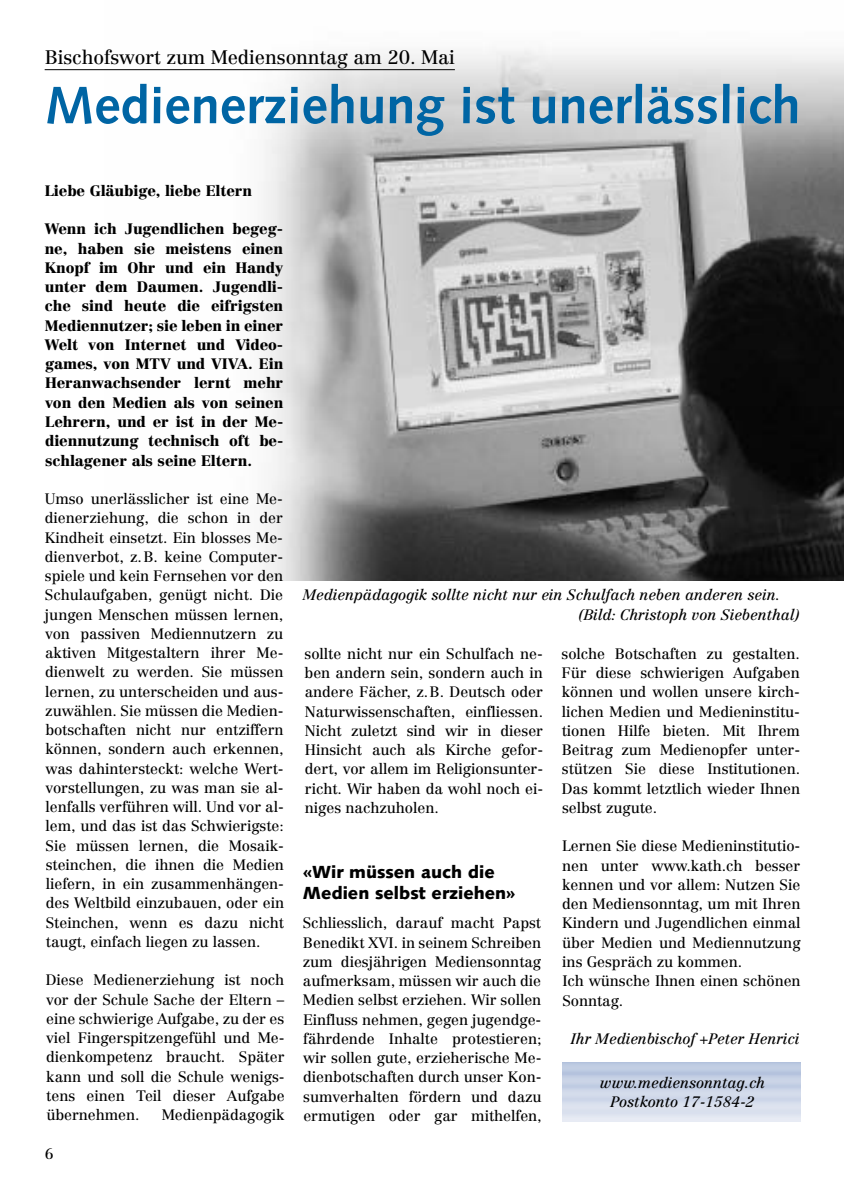
<style>
.page{position:relative;width:844px;height:1191px;background:#fff}
.page>*{position:absolute;margin:0;border:0;box-sizing:border-box;transform-origin:0 0}
.t1{font:700 52.5px "Syntax";color:#0065a4}
.t2{font:19.25px "Centennial";letter-spacing:-.005em;color:#000}
.t3{font:900 17.5px/21px "Syntax";color:#000}
.t4{font:14.88px/19.2px "Centennial";letter-spacing:-.005em;color:#000;text-align:justify}
.t5{font:900 14.88px/19.2px "Centennial";letter-spacing:-.005em;color:#000;text-align:justify}
.t6{font:italic 14.88px/19.2px "Centennial";letter-spacing:-.005em;color:#000}
</style>
<div class="page">
<img style="left:104px;top:49px;width:739px;height:531px">
<hr style="left:45px;top:69px;width:410px;height:1px;background:#000">
<hr style="left:562px;top:1062px;width:238px;height:2px;background:#acbdda">
<hr style="left:562px;top:1064px;width:238px;height:3px;background:#aebedb">
<hr style="left:562px;top:1067px;width:238px;height:2px;background:#b0bfdb">
<hr style="left:562px;top:1069px;width:238px;height:2px;background:#b1c1dd">
<hr style="left:562px;top:1071px;width:238px;height:2px;background:#b3c2dd">
<hr style="left:562px;top:1073px;width:238px;height:2px;background:#b4c3de">
<hr style="left:562px;top:1075px;width:238px;height:2px;background:#b8c5df">
<hr style="left:562px;top:1077px;width:238px;height:3px;background:#bac7e0">
<hr style="left:562px;top:1080px;width:238px;height:2px;background:#bcc9e1">
<hr style="left:562px;top:1082px;width:238px;height:2px;background:#bdc9e1">
<hr style="left:562px;top:1084px;width:238px;height:2px;background:#becbe2">
<hr style="left:562px;top:1086px;width:238px;height:2px;background:#c0cce3">
<hr style="left:562px;top:1088px;width:238px;height:2px;background:#c3cee4">
<hr style="left:562px;top:1090px;width:238px;height:3px;background:#c5cfe4">
<hr style="left:562px;top:1093px;width:238px;height:2px;background:#c7d2e6">
<hr style="left:562px;top:1095px;width:238px;height:2px;background:#c9d3e6">
<hr style="left:562px;top:1097px;width:238px;height:2px;background:#cbd4e7">
<hr style="left:562px;top:1099px;width:238px;height:2px;background:#cdd6e9">
<hr style="left:562px;top:1101px;width:238px;height:2px;background:#ced8e9">
<hr style="left:562px;top:1103px;width:238px;height:3px;background:#d1d9ea">
<hr style="left:562px;top:1106px;width:238px;height:2px;background:#d4dbeb">
<hr style="left:562px;top:1108px;width:238px;height:2px;background:#d5dcec">
<hr style="left:562px;top:1110px;width:238px;height:2px;background:#d8dfed">
<hr style="left:562px;top:1112px;width:238px;height:2px;background:#dae0ee">
<hr style="left:562px;top:1114px;width:238px;height:2px;background:#dbe1ee">
<hr style="left:562px;top:1116px;width:238px;height:3px;background:#dfe4f0">
<hr style="left:562px;top:1119px;width:238px;height:2px;background:#e1e6f1">
<p class="t2" style="left:45px;top:50px;width:411px">Bischofswort zum Mediensonntag am 20. Mai</p>
<h1 class="t1" style="left:45px;top:84px;width:757px">Medienerziehung ist unerlässlich</h1>
<p class="t5" style="left:45px;top:182px;width:209px">Liebe Gläubige, liebe Eltern</p>
<p class="t5" style="left:45px;top:221px;width:240px">Wenn ich Jugendlichen begeg&shy;ne, haben sie meistens einen Knopf im Ohr und ein Handy unter dem Daumen. Jugendli&shy;che sind heute die eifrigsten Mediennutzer; sie leben in einer Welt von Internet und Video&shy;games, von MTV und VIVA. Ein Heranwachsender lernt mehr von den Medien als von seinen Lehrern, und er ist in der Me&shy;diennutzung technisch oft be&shy;schlagener als seine Eltern.</p>
<p class="t4" style="left:45px;top:490px;width:241px">Umso unerlässlicher ist eine Me&shy;dienerziehung, die schon in der Kindheit einsetzt. Ein blosses Me&shy;dienverbot, z.B. keine Computer&shy;spiele und kein Fernsehen vor den Schulaufgaben, genügt nicht. Die jungen Menschen müssen lernen, von passiven Mediennutzern zu aktiven Mitgestaltern ihrer Me&shy;dienwelt zu werden. Sie müssen lernen, zu unterscheiden und aus&shy;zuwählen. Sie müssen die Medien&shy;botschaften nicht nur entziffern können, sondern auch erkennen, was dahintersteckt: welche Wert&shy;vorstellungen, zu was man sie al&shy;lenfalls verführen will. Und vor al&shy;lem, und das ist das Schwierigste:<br>Sie müssen lernen, die Mosaik&shy;steinchen, die ihnen die Medien liefern, in ein zusammenhängen&shy;des Weltbild einzubauen, oder ein Steinchen, wenn es dazu nicht taugt, einfach liegen zu lassen.</p>
<p class="t4" style="left:46px;top:972px;width:240px">Diese Medienerziehung ist noch vor der Schule Sache der Eltern – eine schwierige Aufgabe, zu der es viel Fingerspitzengefühl und Me&shy;dienkompetenz braucht. Später kann und soll die Schule wenigs&shy;tens einen Teil dieser Aufgabe übernehmen.</p>
<p class="t4" style="left:162px;top:1106px;width:124px">Medienpädagogik</p>
<p class="t4" style="left:45px;top:1145px;width:10px">6</p>
<p class="t6" style="left:578px;top:587px;width:222px;text-indent:-276px">Medienpädagogik sollte nicht nur ein Schulfach neben anderen sein. (Bild: Christoph von Siebenthal)</p>
<p class="t4" style="left:304px;top:645px;width:240px">sollte nicht nur ein Schulfach ne&shy;ben andern sein, sondern auch in andere Fächer, z.B. Deutsch oder Naturwissenschaften, einfliessen.<br>Nicht zuletzt sind wir in dieser Hinsicht auch als Kirche gefor&shy;dert, vor allem im Religionsunter&shy;richt. Wir haben da wohl noch ei&shy;niges nachzuholen.</p>
<p class="t3" style="left:303px;top:863px;width:214px">«Wir müssen auch die<br>Medien selbst erziehen»</p>
<p class="t4" style="left:303px;top:914px;width:240px">Schliesslich, darauf macht Papst Benedikt XVI. in seinem Schreiben zum diesjährigen Mediensonntag aufmerksam, müssen wir auch die Medien selbst erziehen. Wir sollen Einfluss nehmen, gegen jugendge&shy;fährdende Inhalte protestieren; wir sollen gute, erzieherische Me&shy;dienbotschaften durch unser Kon&shy;sumverhalten fördern und dazu ermutigen oder gar mithelfen,</p>
<p class="t4" style="left:561px;top:645px;width:240px">solche Botschaften zu gestalten.<br>Für diese schwierigen Aufgaben können und wollen unsere kirch&shy;lichen Medien und Medieninstitu&shy;tionen Hilfe bieten. Mit Ihrem Beitrag zum Medienopfer unter&shy;stützen Sie diese Institutionen.<br>Das kommt letztlich wieder Ihnen selbst zugute.</p>
<p class="t4" style="left:562px;top:838px;width:240px;text-align:left">Lernen Sie diese Medieninstitutio&shy;nen unter www.kath.ch besser kennen und vor allem: Nutzen Sie den Mediensonntag, um mit Ihren<br>Kindern und Jugendlichen einmal über Medien und Mediennutzung ins Gespräch zu kommen.<br>Ich wünsche Ihnen einen schönen<br>Sonntag.</p>
<p class="t6" style="left:570px;top:1030px;width:230px">Ihr Medienbischof +Peter Henrici</p>
<p class="t6" style="left:600px;top:1074px;width:166px;text-align:center">www.mediensonntag.ch<br>Postkonto 17-1584-2</p>
</div>
